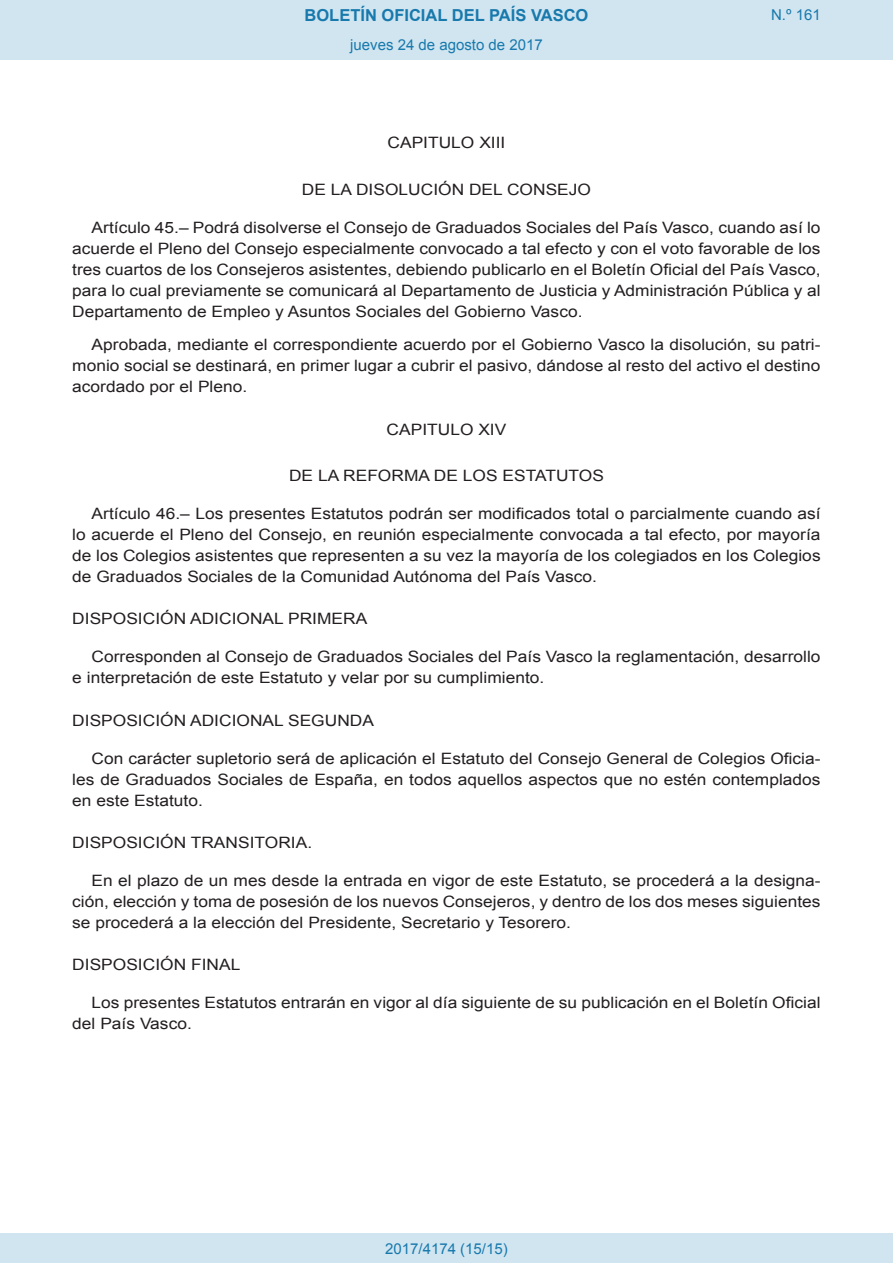
<style>
.page{position:relative;width:893px;height:1263px;background:#fff}
.page>*{position:absolute;margin:0;border:0;box-sizing:border-box;transform-origin:0 0}
.t1{font:700 16.5px "Arial";color:#1879ad}
.BOPVDetalle{font:15.6px/21px "Arial";color:#231f20;text-align:justify;scale:1.11 1}
.BOPVDisposicion{font:15.6px "Arial";color:#231f20;scale:1.11 1}
.BOPVClave{font:15.6px "Arial";color:#231f20;scale:1.11 1}
.Paginacion_Centro{font:15px "Arial";color:#1879ad}
</style>
<div class="page">
<div style="left:0;top:0;width:893px;height:60px;background:#d0e5f0"></div>
<div style="left:0;top:1233px;width:893px;height:30px;background:#d0e5f0"></div>
<p class="t1" style="left:305px;top:4px;width:285px">BOLETÍN OFICIAL DEL PAÍS VASCO</p>
<p class="Paginacion_Centro" style="left:350px;top:35px;width:194px">jueves 24 de agosto de 2017</p>
<p class="Paginacion_Centro" style="left:771px;top:5px;width:51px">N.º 161</p>
<p class="BOPVClave" style="left:388px;top:132px;width:108px">CAPITULO XIII</p>
<p class="BOPVClave" style="left:302px;top:179px;width:262px">DE LA DISOLUCIÓN DEL CONSEJO</p>
<p class="BOPVDetalle" style="left:72px;top:217px;width:676px;text-indent:19px">Artículo 45.– Podrá disolverse el Consejo de Graduados Sociales del País Vasco, cuando así lo acuerde el Pleno del Consejo especialmente convocado a tal efecto y con el voto favorable de los tres cuartos de los Consejeros asistentes, debiendo publicarlo en el Boletín Oficial del País Vasco, para lo cual previamente se comunicará al Departamento de Justicia y Administración Pública y al Departamento de Empleo y Asuntos Sociales del Gobierno Vasco.</p>
<p class="BOPVDetalle" style="left:72px;top:335px;width:676px;text-indent:19px">Aprobada, mediante el correspondiente acuerdo por el Gobierno Vasco la disolución, su patri&shy;monio social se destinará, en primer lugar a cubrir el pasivo, dándose al resto del activo el destino acordado por el Pleno.</p>
<p class="BOPVClave" style="left:387px;top:419px;width:109px">CAPITULO XIV</p>
<p class="BOPVClave" style="left:289px;top:465px;width:285px">DE LA REFORMA DE LOS ESTATUTOS</p>
<p class="BOPVDetalle" style="left:72px;top:503px;width:676px;text-indent:19px">Artículo 46.– Los presentes Estatutos podrán ser modificados total o parcialmente cuando así lo acuerde el Pleno del Consejo, en reunión especialmente convocada a tal efecto, por mayoría de los Colegios asistentes que representen a su vez la mayoría de los colegiados en los Colegios de Graduados Sociales de la Comunidad Autónoma del País Vasco.</p>
<p class="BOPVDisposicion" style="left:72px;top:609px;width:267px">DISPOSICIÓN ADICIONAL PRIMERA</p>
<p class="BOPVDetalle" style="left:72px;top:647px;width:676px;text-indent:19px">Corresponden al Consejo de Graduados Sociales del País Vasco la reglamentación, desarrollo e interpretación de este Estatuto y velar por su cumplimiento.</p>
<p class="BOPVDisposicion" style="left:72px;top:710px;width:273px">DISPOSICIÓN ADICIONAL SEGUNDA</p>
<p class="BOPVDetalle" style="left:72px;top:748px;width:676px;text-indent:19px">Con carácter supletorio será de aplicación el Estatuto del Consejo General de Colegios Oficia&shy;les de Graduados Sociales de España, en todos aquellos aspectos que no estén contemplados en este Estatuto.</p>
<p class="BOPVDisposicion" style="left:72px;top:832px;width:218px">DISPOSICIÓN TRANSITORIA.</p>
<p class="BOPVDetalle" style="left:72px;top:870px;width:676px;text-indent:19px">En el plazo de un mes desde la entrada en vigor de este Estatuto, se procederá a la designa&shy;ción, elección y toma de posesión de los nuevos Consejeros, y dentro de los dos meses siguientes se procederá a la elección del Presidente, Secretario y Tesorero.</p>
<p class="BOPVDisposicion" style="left:72px;top:955px;width:153px">DISPOSICIÓN FINAL</p>
<p class="BOPVDetalle" style="left:72px;top:992px;width:676px;text-indent:19px">Los presentes Estatutos entrarán en vigor al día siguiente de su publicación en el Boletín Oficial del País Vasco.</p>
<p class="Paginacion_Centro" style="left:385px;top:1238px;width:124px">2017/4174 (15/15)</p>
</div>
